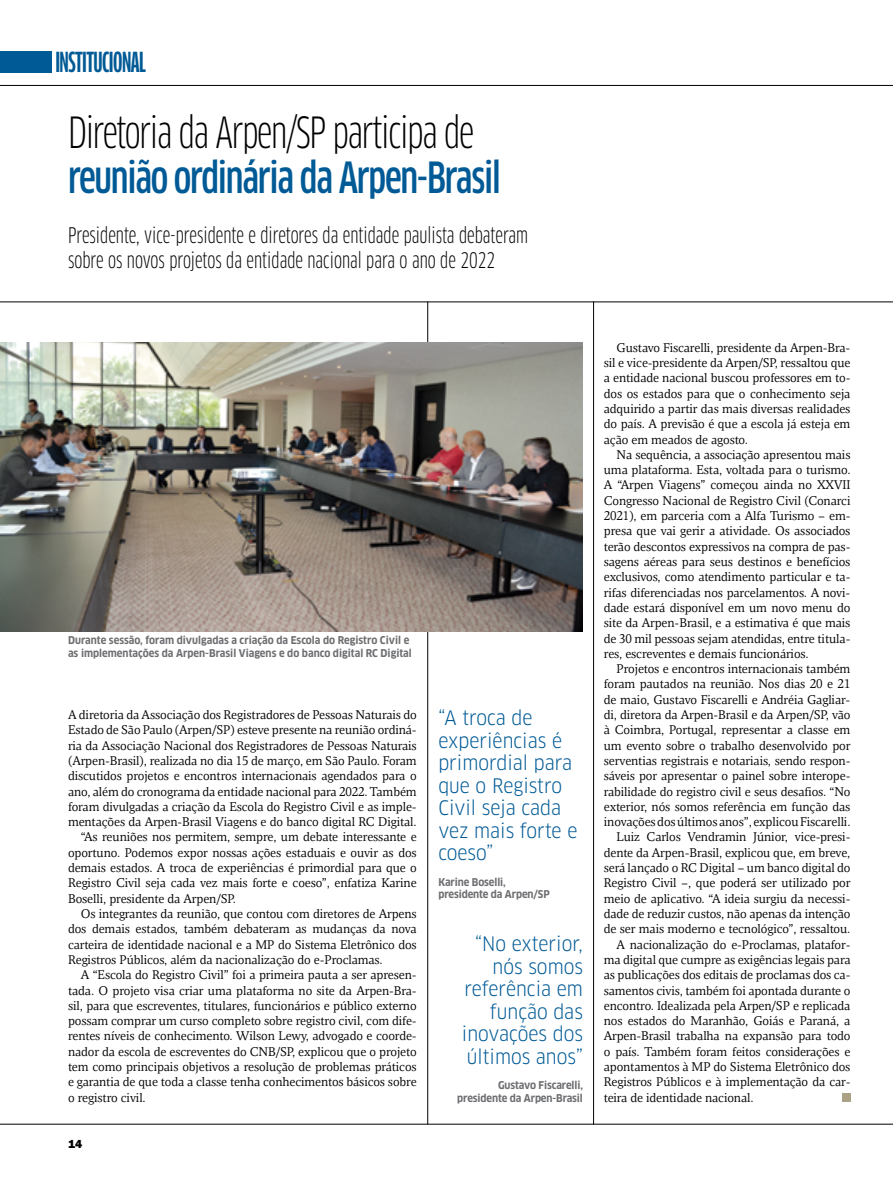
<style>
.page{position:relative;width:893px;height:1191px;background:#fff}
.page>*{position:absolute;margin:0;border:0;box-sizing:border-box;transform-origin:0 0}
.t1{font:condensed 42px "Clan Pro";letter-spacing:-.03em;color:#000}
.t2{font:500 condensed 42px "Clan Pro";letter-spacing:-.03em;color:#005a96}
.t3{font:700 27px "Clan Pro Comp";letter-spacing:-.02em;color:#005a96}
.t4{font:condensed 21px/24px "Clan Pro";color:#000}
.t5{font:19.5px/22.5px "Clan Pro Narr";color:#005a96}
.t6{font:12.75px/15.3px "NII Serif";letter-spacing:-.01em;color:#000;text-align:justify}
.t7{font:800 12px "Franklin Gothic";color:#000}
.t8{font:700 10.5px/12.6px "Clan Pro Narr";letter-spacing:-.005em;color:#6d6e71}
</style>
<div class="page">
<hr style="left:0;top:85px;width:893px;height:1px;background:#000">
<div style="left:0;top:51px;width:51px;height:21px;background:#005a96"></div>
<hr style="left:427px;top:301px;width:1px;height:823px;background:#000">
<hr style="left:593px;top:301px;width:1px;height:823px;background:#000">
<hr style="left:0;top:1123px;width:893px;height:1px;background:#000">
<hr style="left:0;top:301px;width:893px;height:1px;background:#000">
<div style="left:842px;top:1093px;width:8px;height:8px;background:#aba185"></div>
<img style="left:0;top:343px;width:583px;height:289px">
<h2 class="t3" style="left:55px;top:47px;width:92px">INSTITUCIONAL</h2>
<h1 class="t1" style="left:68px;top:108px;width:408px">Diretoria da Arpen/SP participa de</h1>
<h1 class="t2" style="left:68px;top:153px;width:434px">reunião ordinária da Arpen-Brasil</h1>
<h3 class="t4" style="left:68px;top:224px;width:462px">Presidente, vice-presidente e diretores da entidade paulista debateram sobre os novos projetos da entidade nacional para o ano de 2022</h3>
<p class="t8" style="left:68px;top:634px;width:345px">Durante sessão, foram divulgadas a criação da Escola do Registro Civil e as implementações da Arpen-Brasil Viagens e do banco digital RC Digital</p>
<p class="t6" style="left:68px;top:707px;width:350px">A diretoria da Associação dos Registradores de Pessoas Naturais do</p>
<p class="t6" style="left:68px;top:722px;width:350px">Estado de São Paulo (Arpen/SP) esteve presente na reunião ordiná-</p>
<p class="t6" style="left:68px;top:737px;width:350px">ria da Associação Nacional dos Registradores de Pessoas Naturais</p>
<p class="t6" style="left:68px;top:753px;width:350px">(Arpen-Brasil), realizada no dia 15 de março, em São Paulo. Foram</p>
<p class="t6" style="left:68px;top:768px;width:350px">discutidos projetos e encontros internacionais agendados para o</p>
<p class="t6" style="left:68px;top:783px;width:350px">ano, além do cronograma da entidade nacional para 2022. Também</p>
<p class="t6" style="left:68px;top:798px;width:350px">foram divulgadas a criação da Escola do Registro Civil e as imple-</p>
<p class="t6" style="left:68px;top:814px;width:350px">mentações da Arpen-Brasil Viagens e do banco digital RC Digital.</p>
<p class="t6" style="left:81px;top:829px;width:337px">“As reuniões nos permitem, sempre, um debate interessante e</p>
<p class="t6" style="left:68px;top:844px;width:350px">oportuno. Podemos expor nossas ações estaduais e ouvir as dos</p>
<p class="t6" style="left:68px;top:860px;width:350px">demais estados. A troca de experiências é primordial para que o</p>
<p class="t6" style="left:68px;top:875px;width:350px">Registro Civil seja cada vez mais forte e coeso”, enfatiza Karine</p>
<p class="t6" style="left:68px;top:890px;width:169px">Boselli, presidente da Arpen/SP.</p>
<p class="t6" style="left:81px;top:906px;width:337px">Os integrantes da reunião, que contou com diretores de Arpens</p>
<p class="t6" style="left:68px;top:921px;width:350px">dos demais estados, também debateram as mudanças da nova</p>
<p class="t6" style="left:68px;top:936px;width:350px">carteira de identidade nacional e a MP do Sistema Eletrônico dos</p>
<p class="t6" style="left:68px;top:951px;width:316px">Registros Públicos, além da nacionalização do e-Proclamas.</p>
<p class="t6" style="left:81px;top:967px;width:337px">A “Escola do Registro Civil” foi a primeira pauta a ser apresen-</p>
<p class="t6" style="left:68px;top:982px;width:350px">tada. O projeto visa criar uma plataforma no site da Arpen-Bra-</p>
<p class="t6" style="left:68px;top:997px;width:350px">sil, para que escreventes, titulares, funcionários e público externo</p>
<p class="t6" style="left:68px;top:1013px;width:350px">possam comprar um curso completo sobre registro civil, com dife-</p>
<p class="t6" style="left:68px;top:1028px;width:350px">rentes níveis de conhecimento. Wilson Lewy, advogado e coorde-</p>
<p class="t6" style="left:68px;top:1043px;width:350px">nador da escola de escreventes do CNB/SP, explicou que o projeto</p>
<p class="t6" style="left:68px;top:1059px;width:350px">tem como principais objetivos a resolução de problemas práticos</p>
<p class="t6" style="left:68px;top:1074px;width:350px">e garantia de que toda a classe tenha conhecimentos básicos sobre</p>
<p class="t6" style="left:68px;top:1089px;width:79px">o registro civil.</p>
<p class="t7" style="left:68px;top:1136px;width:16px">14</p>
<h3 class="t5" style="left:438px;top:707px;width:141px">“A troca de experiências é primordial para que o Registro<br>Civil seja cada vez mais forte e coeso”</h3>
<p class="t8" style="left:438px;top:875px;width:113px">Karine Boselli, presidente da Arpen/SP</p>
<h3 class="t5" style="left:462px;top:933px;width:123px;text-align:right">“No exterior, nós somos referência em função das inovações dos últimos anos”</h3>
<p class="t8" style="left:457px;top:1079px;width:127px;text-align:right">Gustavo Fiscarelli, presidente da Arpen-Brasil</p>
<p class="t6" style="left:604px;top:339px;width:248px;text-indent:13px">Gustavo Fiscarelli, presidente da Arpen-Bra&shy;sil e vice-presidente da Arpen/SP, ressaltou que a entidade nacional buscou professores em to&shy;dos os estados para que o conhecimento seja adquirido a partir das mais diversas realidades do país. A previsão é que a escola já esteja em ação em meados de agosto.</p>
<p class="t6" style="left:604px;top:447px;width:248px;text-indent:13px">Na sequência, a associação apresentou mais uma plataforma. Esta, voltada para o turismo.<br>A “Arpen Viagens” começou ainda no XXVII Congresso Nacional de Registro Civil (Conarci 2021), em parceria com a Alfa Turismo – em&shy;presa que vai gerir a atividade. Os associados terão descontos expressivos na compra de pas&shy;sagens aéreas para seus destinos e benefícios exclusivos, como atendimento particular e ta&shy;rifas diferenciadas nos parcelamentos. A novi&shy;dade estará disponível em um novo menu do site da Arpen-Brasil, e a estimativa é que mais de 30 mil pessoas sejam atendidas, entre titula&shy;res, escreventes e demais funcionários.</p>
<p class="t6" style="left:617px;top:661px;width:235px">Projetos e encontros internacionais também</p>
<p class="t6" style="left:604px;top:676px;width:248px">foram pautados na reunião. Nos dias 20 e 21</p>
<p class="t6" style="left:604px;top:691px;width:248px">de maio, Gustavo Fiscarelli e Andréia Gagliar-</p>
<p class="t6" style="left:604px;top:707px;width:248px">di, diretora da Arpen-Brasil e da Arpen/SP, vão</p>
<p class="t6" style="left:604px;top:722px;width:248px">à Coimbra, Portugal, representar a classe em</p>
<p class="t6" style="left:604px;top:737px;width:248px">um evento sobre o trabalho desenvolvido por</p>
<p class="t6" style="left:604px;top:753px;width:248px">serventias registrais e notariais, sendo respon-</p>
<p class="t6" style="left:604px;top:768px;width:248px">sáveis por apresentar o painel sobre interope-</p>
<p class="t6" style="left:604px;top:783px;width:248px">rabilidade do registro civil e seus desafios. “No</p>
<p class="t6" style="left:604px;top:798px;width:248px">exterior, nós somos referência em função das</p>
<p class="t6" style="left:604px;top:814px;width:248px">inovações dos últimos anos”, explicou Fiscarelli.</p>
<p class="t6" style="left:617px;top:829px;width:235px">Luiz Carlos Vendramin Júnior, vice-presi-</p>
<p class="t6" style="left:604px;top:844px;width:248px">dente da Arpen-Brasil, explicou que, em breve,</p>
<p class="t6" style="left:604px;top:860px;width:248px">será lançado o RC Digital – um banco digital do</p>
<p class="t6" style="left:604px;top:875px;width:248px">Registro Civil –, que poderá ser utilizado por</p>
<p class="t6" style="left:604px;top:890px;width:248px">meio de aplicativo. “A ideia surgiu da necessi-</p>
<p class="t6" style="left:604px;top:906px;width:248px">dade de reduzir custos, não apenas da intenção</p>
<p class="t6" style="left:604px;top:921px;width:248px">de ser mais moderno e tecnológico”, ressaltou.</p>
<p class="t6" style="left:617px;top:936px;width:235px">A nacionalização do e-Proclamas, platafor-</p>
<p class="t6" style="left:604px;top:951px;width:248px">ma digital que cumpre as exigências legais para</p>
<p class="t6" style="left:604px;top:967px;width:248px">as publicações dos editais de proclamas dos ca-</p>
<p class="t6" style="left:604px;top:982px;width:248px">samentos civis, também foi apontada durante o</p>
<p class="t6" style="left:604px;top:997px;width:248px">encontro. Idealizada pela Arpen/SP e replicada</p>
<p class="t6" style="left:604px;top:1013px;width:248px">nos estados do Maranhão, Goiás e Paraná, a</p>
<p class="t6" style="left:604px;top:1028px;width:248px">Arpen-Brasil trabalha na expansão para todo</p>
<p class="t6" style="left:604px;top:1043px;width:248px">o país. Também foram feitos considerações e</p>
<p class="t6" style="left:604px;top:1059px;width:248px">apontamentos à MP do Sistema Eletrônico dos</p>
<p class="t6" style="left:604px;top:1074px;width:248px">Registros Públicos e à implementação da car-</p>
<p class="t6" style="left:604px;top:1089px;width:151px">teira de identidade nacional.</p>
</div>
